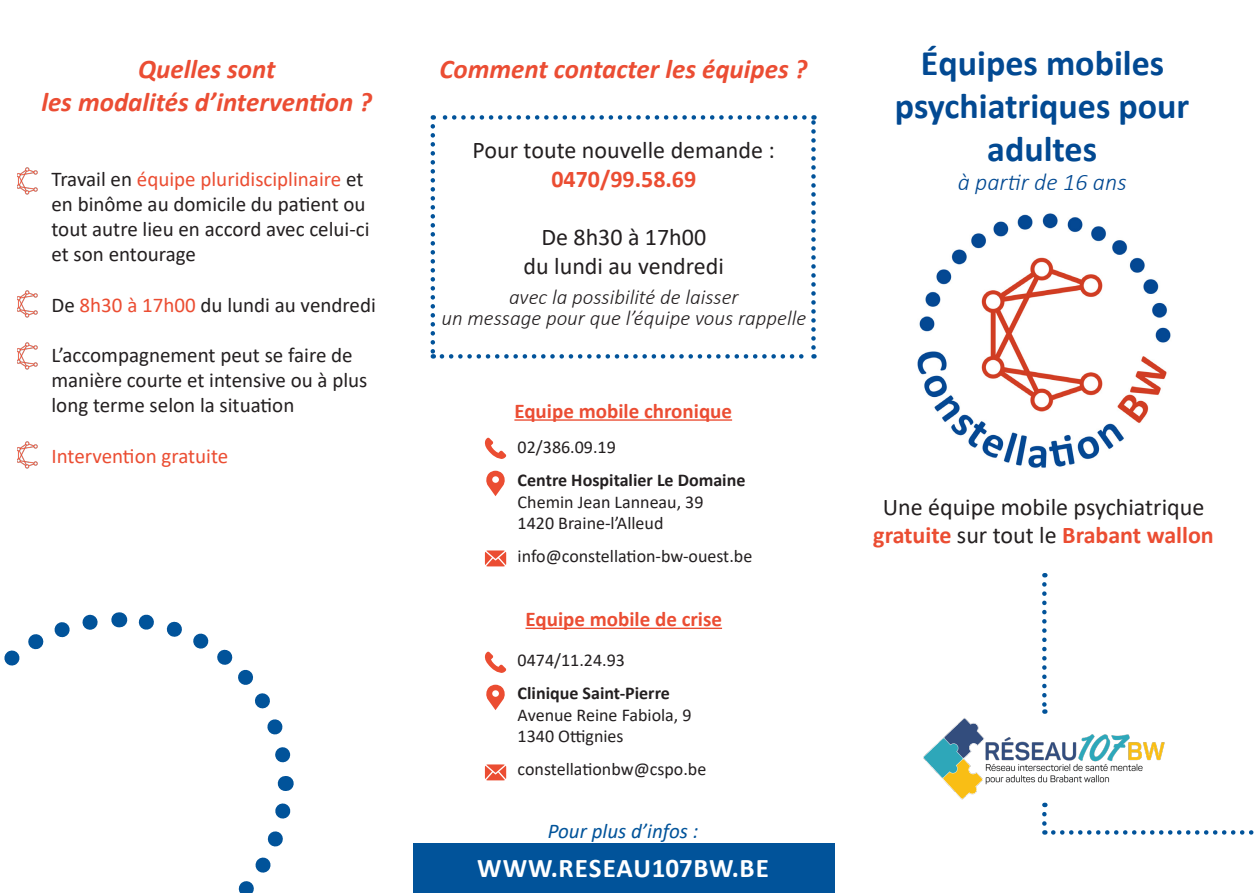
<style>
.page{position:relative;width:1255px;height:893px;background:#fff}
.page>*{position:absolute;margin:0;border:0;box-sizing:border-box;transform-origin:0 0}
.t1{font:700 36px/43.2px "Calibri";color:#024992;text-align:center}
.t2{font:italic 700 27px "Calibri";color:#eb4d33}
.t3{font:700 27px "Calibri";letter-spacing:.025em;color:#fff}
.t4{font:24px "Calibri";color:#231f20}
.t5{font:700 24px "Calibri";color:#eb4d32}
.t6{font:italic 300 24px "Calibri";color:#024992}
.t7{font:21px/25.2px "Calibri";color:#231f20}
.t8{font:italic 300 21px "Calibri";color:#231f20}
.t9{font:700 21px "Calibri";color:#eb4d33}
.t10{font:21px "Calibri";color:#eb4d32}
.t11{font:italic 21px "Calibri";color:#01539a}
.t12{font:18px "Calibri";color:#231f20}
.t13{font:700 18px "Calibri";color:#231f20}
.s1{color:#eb4d32}
.s2{font-weight:400;color:#231f20}
</style>
<div class="page">
<img style="left:923px;top:718px;width:242px;height:82px">
<svg style="left:1042px;top:584px;width:4px;height:130px"></svg>
<svg style="left:1042px;top:814px;width:4px;height:21px"></svg>
<svg style="left:1053px;top:830px;width:201px;height:5px"></svg>
<hr style="left:514px;top:419px;width:218px;height:2px;background:#eb4d33">
<hr style="left:525px;top:628px;width:197px;height:1px;background:#eb4d33">
<img style="left:17px;top:168px;width:21px;height:27px">
<img style="left:17px;top:291px;width:21px;height:27px">
<img style="left:17px;top:342px;width:21px;height:27px">
<img style="left:17px;top:441px;width:21px;height:27px">
<svg style="left:4px;top:612px;width:290px;height:281px"></svg>
<svg style="left:430px;top:126px;width:5px;height:233px"></svg>
<svg style="left:442px;top:354px;width:372px;height:5px"></svg>
<svg style="left:811px;top:115px;width:4px;height:232px"></svg>
<svg style="left:433px;top:115px;width:371px;height:5px"></svg>
<svg style="left:484px;top:437px;width:22px;height:22px"></svg>
<svg style="left:485px;top:550px;width:21px;height:16px"></svg>
<svg style="left:486px;top:471px;width:19px;height:25px"></svg>
<div style="left:413px;top:843px;width:421px;height:50px;background:#01539a"></div>
<img style="left:917px;top:213px;width:254px;height:255px">
<svg style="left:484px;top:651px;width:22px;height:22px"></svg>
<svg style="left:485px;top:764px;width:21px;height:16px"></svg>
<svg style="left:486px;top:685px;width:19px;height:25px"></svg>
<p class="t2" style="left:138px;top:50px;width:139px">Quelles sont</p>
<p class="t2" style="left:41px;top:83px;width:332px">les modalités d’intervention ?</p>
<p class="t7" style="left:51px;top:166px;width:319px">Travail en <span class="s1">équipe pluridisciplinaire</span> et en binôme au domicile du patient ou tout autre lieu en accord avec celui-ci et son entourage</p>
<p class="t7" style="left:51px;top:292px;width:326px">De <span class="s1">8h30 à 17h00</span> du lundi au vendredi</p>
<p class="t7" style="left:51px;top:342px;width:317px">L’accompagnement peut se faire de manière courte et intensive ou à plus long terme selon la situation</p>
<p class="t10" style="left:51px;top:441px;width:178px">Intervention gratuite</p>
<p class="t2" style="left:439px;top:50px;width:369px">Comment contacter les équipes ?</p>
<p class="t4" style="left:472px;top:134px;width:304px">Pour toute nouvelle demande :</p>
<p class="t5" style="left:551px;top:162px;width:146px">0470/99.58.69</p>
<p class="t4" style="left:541px;top:220px;width:166px">De 8h30 à 17h00</p>
<p class="t4" style="left:523px;top:249px;width:202px">du lundi au vendredi</p>
<p class="t8" style="left:509px;top:284px;width:231px">avec la possibilité de laisser</p>
<p class="t8" style="left:441px;top:305px;width:366px">un message pour que l’équipe vous rappelle</p>
<p class="t9" style="left:514px;top:396px;width:219px">Equipe mobile chronique</p>
<p class="t12" style="left:517px;top:435px;width:100px">02/386.09.19</p>
<p class="t13" style="left:517px;top:467px;width:229px">Centre Hospitalier Le Domaine</p>
<p class="t12" style="left:517px;top:489px;width:187px">Chemin Jean Lanneau, 39</p>
<p class="t12" style="left:517px;top:511px;width:147px">1420 Braine-l’Alleud</p>
<p class="t12" style="left:517px;top:544px;width:236px">info@constellation-bw-ouest.be</p>
<p class="t9" style="left:525px;top:604px;width:198px">Equipe mobile de crise</p>
<p class="t12" style="left:517px;top:648px;width:109px">0474/11.24.93</p>
<p class="t13" style="left:517px;top:680px;width:154px">Clinique Saint-Pierre</p>
<p class="t12" style="left:517px;top:702px;width:175px">Avenue Reine Fabiola, 9</p>
<p class="t12" style="left:517px;top:724px;width:107px">1340 Ottignies</p>
<p class="t12" style="left:517px;top:757px;width:190px">constellationbw@cspo.be</p>
<p class="t11" style="left:547px;top:816px;width:152px">Pour plus d’infos :</p>
<p class="t3" style="left:477px;top:849px;width:293px">WWW.RESEAU107BW.BE</p>
<p class="t1" style="left:894px;top:41px;width:296px">Équipes mobiles psychiatriques pour adultes</p>
<p class="t6" style="left:957px;top:167px;width:170px">à partir de 16 ans</p>
<p class="t4" style="left:882px;top:490px;width:323px">Une équipe mobile psychiatrique</p>
<p class="t5" style="left:873px;top:518px;width:342px">gratuite <span class="s2">sur tout le</span> Brabant wallon</p>
</div>
